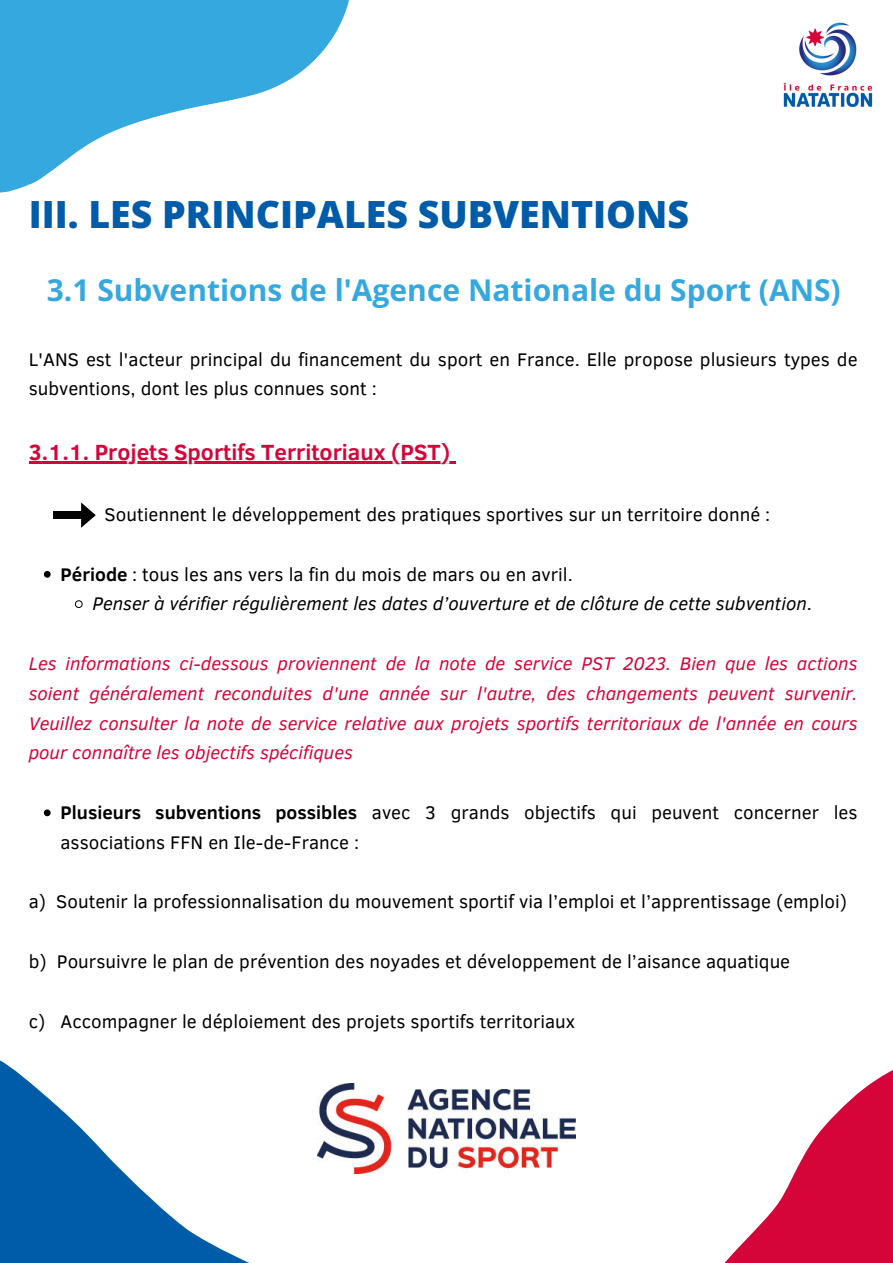
<style>
.page{position:relative;width:893px;height:1263px;background:#fff}
.page>*{position:absolute;margin:0;border:0;box-sizing:border-box;transform-origin:0 0}
.t1{font:800 37.5px "Open Sans";color:#005ba9}
.t2{font:700 30px "Open Sans";color:#36a8e0}
.t3{font:700 22.5px "Clear Sans";color:#d50539}
.t4{font:18.75px/29.8px "Clear Sans";color:#000}
.t5{font:italic 18.75px/29.8px "Clear Sans";color:#d50539;text-align:justify}
.t6{font:italic 18.75px "Clear Sans";color:#000}
.s1{font-weight:700}
.s2{font-style:normal}
</style>
<div class="page">
<svg style="left:0;top:0;width:349px;height:193px;fill:#36a8e0"></svg>
<svg style="left:724px;top:1070px;width:169px;height:193px;fill:#d50539"></svg>
<svg style="left:0;top:1060px;width:249px;height:203px"></svg>
<img style="left:783px;top:22px;width:90px;height:86px">
<hr style="left:29px;top:461px;width:421px;height:2px;background:#d50539">
<svg style="left:450px;top:461px;width:6px;height:2px"></svg>
<svg style="left:44px;top:571px;width:7px;height:7px"></svg>
<svg style="left:75px;top:600px;width:8px;height:8px"></svg>
<svg style="left:44px;top:809px;width:7px;height:7px"></svg>
<div style="left:53px;top:511px;width:28px;height:8px;background:#000"></div>
<svg style="left:81px;top:502px;width:15px;height:26px"></svg>
<img style="left:317px;top:1083px;width:259px;height:91px">
<p class="t1" style="left:29px;top:188px;width:662px">III. LES PRINCIPALES SUBVENTIONS</p>
<p class="t2" style="left:47px;top:269px;width:795px">3.1 Subventions de l'Agence Nationale du Sport (ANS)</p>
<p class="t4" style="left:29px;top:343px;width:830px">L'ANS est l'acteur principal du financement du sport en France. Elle propose plusieurs types de subventions, dont les plus connues sont :</p>
<h1 class="t3" style="left:29px;top:436px;width:423px">3.1.1. Projets Sportifs Territoriaux (PST)</h1>
<h2 class="t4" style="left:105px;top:498px;width:667px">Soutiennent le développement des pratiques sportives sur un territoire donné :</h2>
<p class="t4" style="left:61px;top:558px;width:513px"><span class="s1">Période</span> : tous les ans vers la fin du mois de mars ou en avril.</p>
<h3 class="t6" style="left:92px;top:590px;width:721px">Penser à vérifier régulièrement les dates d’ouverture et de clôture de cette subvention<span class="s2">.</span></h3>
<p class="t5" style="left:29px;top:647px;width:830px">Les informations ci-dessous proviennent de la note de service PST 2023. Bien que les actions soient généralement reconduites d'une année sur l'autre, des changements peuvent survenir.<br>Veuillez consulter la note de service relative aux projets sportifs territoriaux de l'année en cours pour connaître les objectifs spécifiques</p>
<p class="t4" style="left:61px;top:796px;width:798px"><span class="s1">Plusieurs subventions possibles</span> avec 3 grands objectifs qui peuvent concerner les associations FFN en Ile-de-France :</p>
<p class="t4" style="left:29px;top:886px;width:820px">a) Soutenir la professionnalisation du mouvement sportif via l’emploi et l’apprentissage (emploi)</p>
<p class="t4" style="left:29px;top:946px;width:763px">b) Poursuivre le plan de prévention des noyades et développement de l’aisance aquatique</p>
<p class="t4" style="left:29px;top:1005px;width:548px">c) Accompagner le déploiement des projets sportifs territoriaux</p>
</div>
